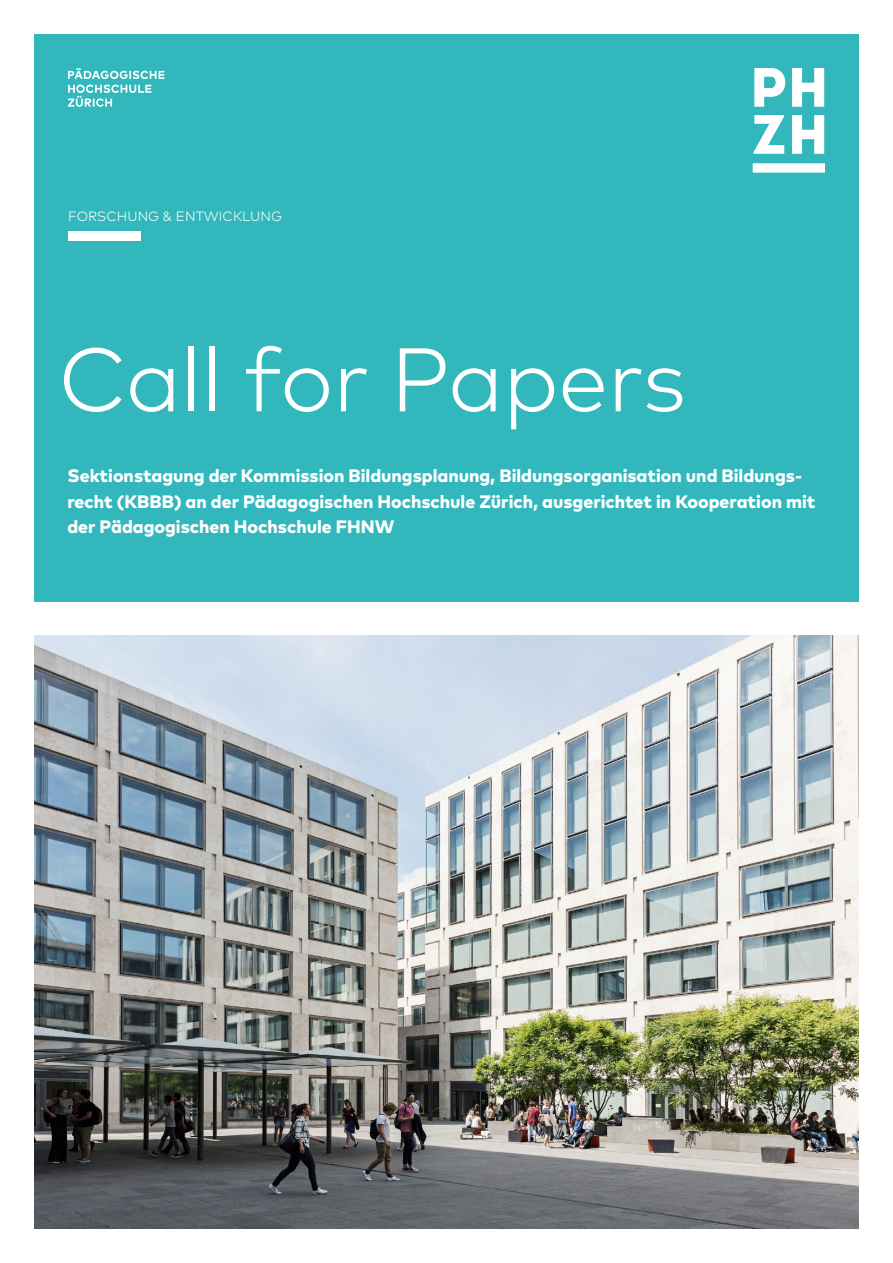
<style>
.page{position:relative;width:893px;height:1263px;background:#fff}
.page>*{position:absolute;margin:0;border:0;box-sizing:border-box;transform-origin:0 0}
.t1{font:300 90px "Mark OT";letter-spacing:-.01em;color:#fff}
.t2{font:800 18px/25.5px "Mark OT";color:#fff}
.t3{font:300 13.5px "Mark OT";letter-spacing:.005em;color:#fff}
</style>
<div class="page">
<div style="left:34px;top:34px;width:824px;height:567px;background:#31b7bc"></div>
<div style="left:68px;top:231px;width:72px;height:10px;background:#fff"></div>
<img style="left:34px;top:635px;width:825px;height:594px">
<svg style="left:68px;top:68px;width:97px;height:39px"></svg>
<svg style="left:753px;top:68px;width:72px;height:105px"></svg>
<p class="t3" style="left:68px;top:208px;width:216px">FORSCHUNG &amp; ENTWICKLUNG</p>
<h1 class="t1" style="left:58px;top:325px;width:630px">Call for Papers</h1>
<p class="t2" style="left:67px;top:462px;width:750px">Sektionstagung der Kommission Bildungsplanung, Bildungsorganisation und Bildungs&shy;recht (KBBB) an der Pädagogischen Hochschule Zürich, ausgerichtet in Kooperation mit der Pädagogischen Hochschule FHNW</p>
</div>
